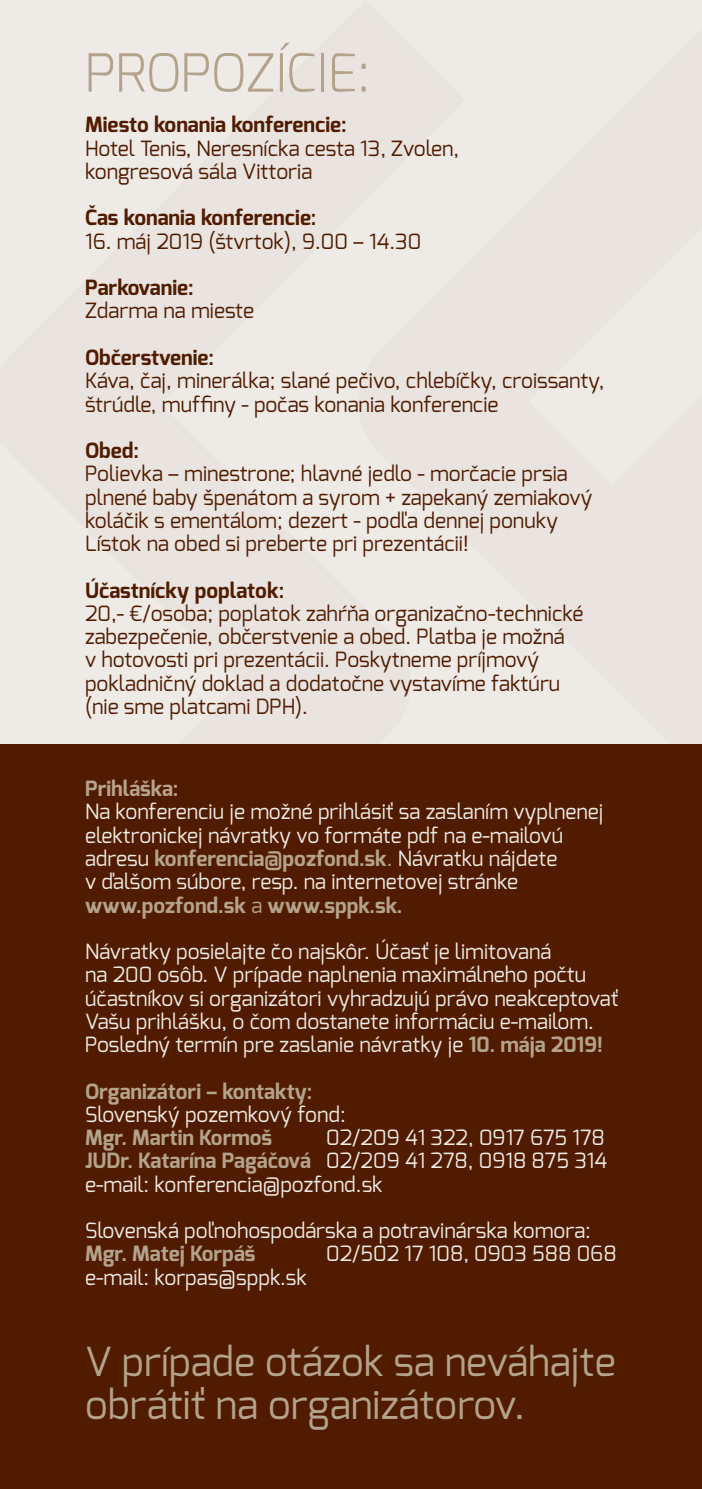
<style>
.page{position:relative;width:702px;height:1489px;background:#fff}
.page>*{position:absolute;margin:0;border:0;box-sizing:border-box;transform-origin:0 0}
.t1{font:300 52.5px "Exo";color:#b3a38c}
.t2{font:40px/42.5px "Exo";color:#b3a38c}
.t3{font:21px/23.2px "Exo";color:#eeeae6}
.t4{font:21px/23.2px "Exo";color:#511b00}
.t5{font:700 21px "Exo";color:#511b00}
.t6{font:700 21px "Exo";color:#b3a38c}
.s1{font-weight:700;color:#b3a38c}
.s2{color:#b3a38c}
</style>
<div class="page">
<div style="left:0;top:0;width:465px;height:744px;background:#eeeae6"></div>
<div style="left:351px;top:13px;width:351px;height:731px;background:#e9e4df"></div>
<div style="left:0;top:744px;width:702px;height:744px;background:#511b00"></div>
<h1 class="t1" style="left:85px;top:39px;width:286px">PROPOZÍCIE:</h1>
<p class="t5" style="left:85px;top:111px;width:263px">Miesto konania konferencie:</p>
<p class="t4" style="left:85px;top:136px;width:375px">Hotel Tenis, Neresnícka cesta 13, Zvolen, kongresová sála Vittoria</p>
<p class="t5" style="left:85px;top:204px;width:233px">Čas konania konferencie:</p>
<p class="t4" style="left:85px;top:229px;width:337px">16. máj 2019 (štvrtok), 9.00 – 14.30</p>
<p class="t5" style="left:85px;top:274px;width:110px">Parkovanie:</p>
<p class="t4" style="left:85px;top:299px;width:171px">Zdarma na mieste</p>
<p class="t5" style="left:85px;top:344px;width:130px">Občerstvenie:</p>
<p class="t4" style="left:85px;top:369px;width:521px">Káva, čaj, minerálka; slané pečivo, chlebíčky, croissanty, štrúdle, muffiny - počas konania konferencie</p>
<p class="t5" style="left:85px;top:437px;width:55px">Obed:</p>
<p class="t4" style="left:85px;top:462px;width:509px">Polievka – minestrone; hlavné jedlo - morčacie prsia plnené baby špenátom a syrom + zapekaný zemiakový koláčik s ementálom; dezert - podľa dennej ponuky Lístok na obed si preberte pri prezentácii!</p>
<p class="t5" style="left:85px;top:576px;width:201px">Účastnícky poplatok:</p>
<p class="t4" style="left:85px;top:601px;width:500px">20,- €/osoba; poplatok zahŕňa organizačno-technické zabezpečenie, občerstvenie a obed. Platba je možná<br>v hotovosti pri prezentácii. Poskytneme príjmový pokladničný doklad a dodatočne vystavíme faktúru (nie sme platcami DPH).</p>
<p class="t6" style="left:85px;top:775px;width:95px">Prihláška:</p>
<p class="t3" style="left:85px;top:800px;width:519px">Na konferenciu je možné prihlásiť sa zaslaním vyplnenej elektronickej návratky vo formáte pdf na e-mailovú adresu <span class="s1">konferencia@pozfond.sk</span><span class="s2">.</span> Návratku nájdete<br>v ďalšom súbore, resp. na internetovej stránke <span class="s1">www.pozfond.sk</span> <span class="s2">a</span> <span class="s1">www.sppk.sk.</span></p>
<p class="t3" style="left:85px;top:939px;width:535px">Návratky posielajte čo najskôr. Účasť je limitovaná<br>na 200 osôb. V prípade naplnenia maximálneho počtu účastníkov si organizátori vyhradzujú právo neakceptovať Vašu prihlášku, o čom dostanete informáciu e-mailom.<br>Posledný termín pre zaslanie návratky je <span class="s1">10. mája 2019!</span></p>
<p class="t6" style="left:85px;top:1077px;width:229px">Organizátori – kontakty:</p>
<p class="t3" style="left:85px;top:1102px;width:262px">Slovenský pozemkový fond:</p>
<p class="t6" style="left:85px;top:1123px;width:189px">Mgr. Martin Kormoš</p>
<p class="t3" style="left:85px;top:1125px;width:523px;text-align:justify;text-indent:241px">02/209 41 322, 0917 675 178<br><span class="s1">JUDr. Katarína Pagáčová</span> 02/209 41 278, 0918 875 314 e-mail: konferencia@pozfond.sk</p>
<p class="t3" style="left:85px;top:1218px;width:507px">Slovenská poľnohospodárska a potravinárska komora:</p>
<p class="t6" style="left:85px;top:1240px;width:172px">Mgr. Matej Korpáš</p>
<p class="t3" style="left:326px;top:1241px;width:292px">02/502 17 108, 0903 588 068</p>
<p class="t3" style="left:85px;top:1265px;width:223px">e-mail: korpas@sppk.sk</p>
<h2 class="t2" style="left:85px;top:1340px;width:532px">V prípade otázok sa neváhajte obrátiť na organizátorov.</h2>
</div>
